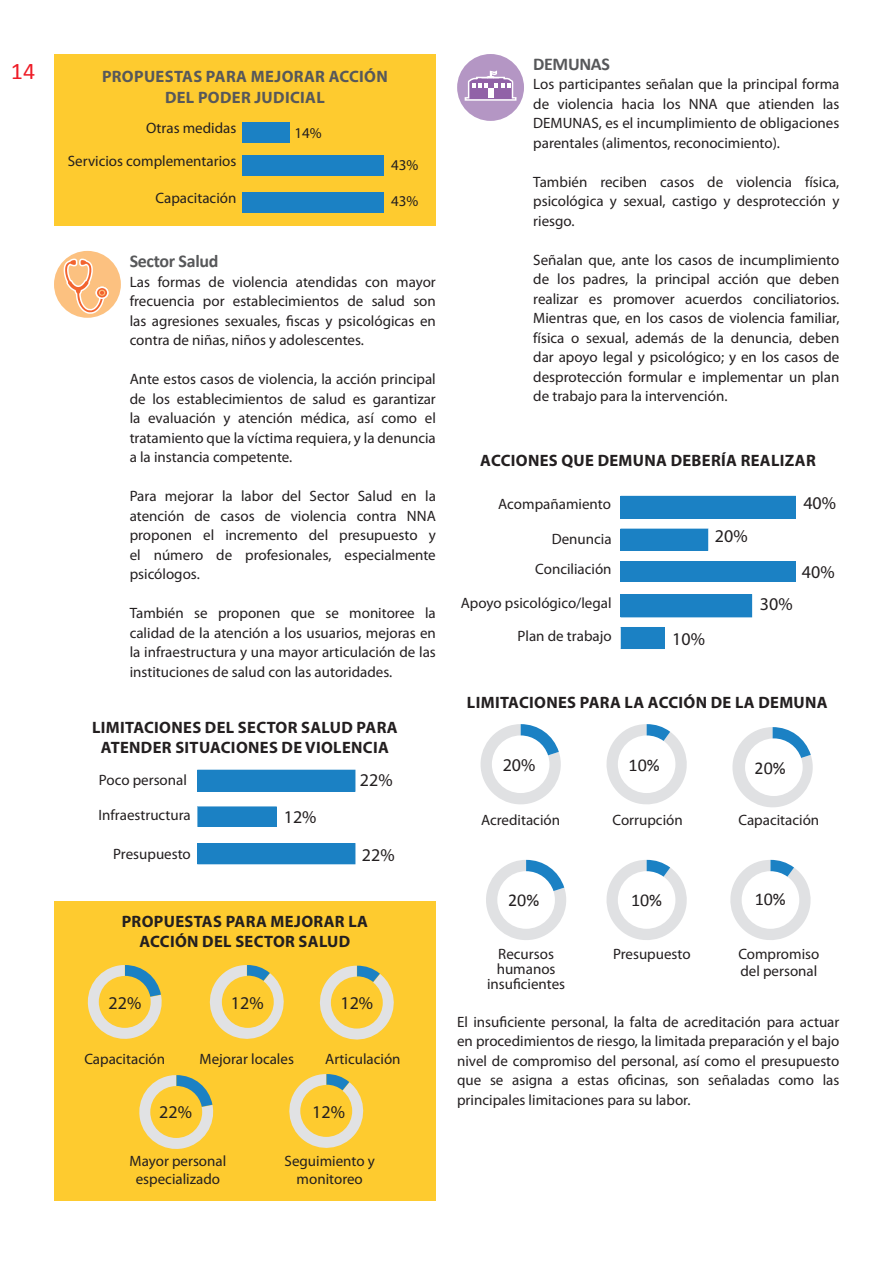
<style>
.page{position:relative;width:893px;height:1263px;background:#fff}
.page>*{position:absolute;margin:0;border:0;box-sizing:border-box;transform-origin:0 0}
.t1{font:24px "Calibri";color:#ee1c27}
.t2{font:18px "Myriad Pro";color:#231f20}
.t3{font:700 18px "Calibri";letter-spacing:-.02em;color:#57585a}
.t4{font:18px "Calibri";color:#231f20}
.t5{font:700 16.5px "Myriad Pro";letter-spacing:.02em;color:#231f20}
.t6{font:700 16.5px "Myriad Pro";letter-spacing:.02em;color:#57585a}
.t7{font:15px/19.5px "Myriad Pro";color:#231f20;text-align:justify}
</style>
<div class="page">
<div style="left:54px;top:54px;width:382px;height:171px;background:#fecb2f"></div>
<div style="left:54px;top:901px;width:382px;height:300px;background:#fecb2f"></div>
<div style="left:242px;top:192px;width:141px;height:20px;background:#1b81c4"></div>
<div style="left:242px;top:155px;width:141px;height:21px;background:#1b81c4"></div>
<div style="left:242px;top:122px;width:47px;height:20px;background:#1b81c4"></div>
<div style="left:54px;top:251px;width:67px;height:67px;background:#fcc180;border-radius:50%"></div>
<div style="left:457px;top:54px;width:67px;height:67px;background:#b496c4;border-radius:50%"></div>
<svg style="left:63px;top:257px;width:47px;height:58px"></svg>
<svg style="left:464px;top:70px;width:53px;height:31px"></svg>
<div style="left:197px;top:843px;width:158px;height:21px;background:#1b81c4"></div>
<div style="left:197px;top:806px;width:80px;height:21px;background:#1b81c4"></div>
<div style="left:197px;top:770px;width:158px;height:22px;background:#1b81c4"></div>
<svg style="left:87px;top:965px;width:75px;height:74px"></svg>
<svg style="left:139px;top:1075px;width:75px;height:74px"></svg>
<svg style="left:209px;top:965px;width:75px;height:74px"></svg>
<svg style="left:289px;top:1074px;width:75px;height:74px"></svg>
<svg style="left:319px;top:966px;width:75px;height:74px"></svg>
<svg style="left:621px;top:627px;width:44px;height:22px"></svg>
<div style="left:621px;top:594px;width:131px;height:23px;background:#1b81c4"></div>
<div style="left:621px;top:561px;width:175px;height:21px;background:#1b81c4"></div>
<div style="left:621px;top:529px;width:87px;height:21px;background:#1b81c4"></div>
<div style="left:621px;top:496px;width:175px;height:23px;background:#1b81c4"></div>
<svg style="left:480px;top:724px;width:81px;height:81px"></svg>
<svg style="left:732px;top:727px;width:81px;height:81px"></svg>
<svg style="left:486px;top:860px;width:80px;height:80px"></svg>
<svg style="left:606px;top:724px;width:81px;height:81px"></svg>
<svg style="left:606px;top:860px;width:81px;height:80px"></svg>
<svg style="left:730px;top:860px;width:81px;height:80px"></svg>
<h1 class="t1" style="left:11px;top:56px;width:26px">14</h1>
<p class="t6" style="left:102px;top:66px;width:287px">PROPUESTAS PARA MEJORAR ACCIÓN</p>
<p class="t6" style="left:165px;top:87px;width:161px">DEL PODER JUDICIAL</p>
<p class="t7" style="left:146px;top:118px;width:92px">Otras medidas</p>
<p class="t7" style="left:295px;top:123px;width:29px">14%</p>
<p class="t7" style="left:68px;top:151px;width:170px">Servicios complementarios</p>
<p class="t7" style="left:391px;top:155px;width:29px">43%</p>
<p class="t7" style="left:156px;top:188px;width:82px">Capacitación</p>
<p class="t7" style="left:391px;top:191px;width:29px">43%</p>
<p class="t3" style="left:130px;top:248px;width:90px">Sector Salud</p>
<p class="t7" style="left:130px;top:272px;width:308px">Las formas de violencia atendidas con mayor frecuencia por establecimientos de salud son las agresiones sexuales, fiscas y psicológicas en contra de niñas, niños y adolescentes.</p>
<p class="t7" style="left:130px;top:369px;width:308px">Ante estos casos de violencia, la acción principal de los establecimientos de salud es garantizar la evaluación y atención médica, así como el tratamiento que la víctima requiera, y la denuncia a la instancia competente.</p>
<p class="t7" style="left:130px;top:486px;width:308px">Para mejorar la labor del Sector Salud en la atención de casos de violencia contra NNA proponen el incremento del presupuesto y el número de profesionales, especialmente psicólogos.</p>
<p class="t7" style="left:130px;top:603px;width:308px">También se proponen que se monitoree la calidad de la atención a los usuarios, mejoras en la infraestructura y una mayor articulación de las instituciones de salud con las autoridades.</p>
<p class="t5" style="left:92px;top:716px;width:307px">LIMITACIONES DEL SECTOR SALUD PARA</p>
<p class="t5" style="left:101px;top:736px;width:289px">ATENDER SITUACIONES DE VIOLENCIA</p>
<p class="t7" style="left:99px;top:769px;width:90px">Poco personal</p>
<p class="t2" style="left:360px;top:769px;width:34px">22%</p>
<p class="t7" style="left:99px;top:805px;width:94px">Infraestructura</p>
<p class="t2" style="left:284px;top:805px;width:34px">12%</p>
<p class="t7" style="left:113px;top:844px;width:79px">Presupuesto</p>
<p class="t2" style="left:362px;top:843px;width:34px">22%</p>
<p class="t5" style="left:122px;top:911px;width:248px">PROPUESTAS PARA MEJORAR LA</p>
<p class="t5" style="left:140px;top:930px;width:212px">ACCIÓN DEL SECTOR SALUD</p>
<p class="t2" style="left:109px;top:992px;width:34px">22%</p>
<p class="t2" style="left:231px;top:992px;width:34px">12%</p>
<p class="t2" style="left:340px;top:992px;width:34px">12%</p>
<p class="t7" style="left:84px;top:1049px;width:82px">Capacitación</p>
<p class="t7" style="left:200px;top:1049px;width:96px">Mejorar locales</p>
<p class="t7" style="left:325px;top:1049px;width:77px">Articulación</p>
<p class="t2" style="left:159px;top:1100px;width:34px">22%</p>
<p class="t2" style="left:312px;top:1100px;width:34px">12%</p>
<p class="t7" style="left:130px;top:1151px;width:98px;line-height:18px;text-align:center">Mayor personal especializado</p>
<p class="t7" style="left:285px;top:1151px;width:92px;line-height:18px;text-align:center">Seguimiento y monitoreo</p>
<p class="t3" style="left:533px;top:51px;width:78px">DEMUNAS</p>
<p class="t7" style="left:533px;top:74px;width:308px">Los participantes señalan que la principal forma de violencia hacia los NNA que atienden las DEMUNAS, es el incumplimiento de obligaciones parentales (alimentos, reconocimiento).</p>
<p class="t7" style="left:533px;top:172px;width:308px">También reciben casos de violencia física, psicológica y sexual, castigo y desprotección y riesgo.</p>
<p class="t7" style="left:533px;top:250px;width:308px">Señalan que, ante los casos de incumplimiento de los padres, la principal acción que deben realizar es promover acuerdos conciliatorios.<br>Mientras que, en los casos de violencia familiar, física o sexual, además de la denuncia, deben dar apoyo legal y psicológico; y en los casos de desprotección formular e implementar un plan de trabajo para la intervención.</p>
<p class="t5" style="left:480px;top:449px;width:337px">ACCIONES QUE DEMUNA DEBERÍA REALIZAR</p>
<p class="t7" style="left:498px;top:494px;width:114px">Acompañamiento</p>
<p class="t7" style="left:552px;top:529px;width:61px">Denuncia</p>
<p class="t7" style="left:535px;top:558px;width:78px">Conciliación</p>
<p class="t7" style="left:461px;top:593px;width:152px">Apoyo psicológico/legal</p>
<p class="t7" style="left:518px;top:626px;width:96px">Plan de trabajo</p>
<p class="t2" style="left:715px;top:525px;width:34px">20%</p>
<p class="t2" style="left:672px;top:628px;width:34px">10%</p>
<p class="t2" style="left:803px;top:492px;width:34px">40%</p>
<p class="t2" style="left:760px;top:593px;width:34px">30%</p>
<p class="t2" style="left:802px;top:561px;width:34px">40%</p>
<p class="t5" style="left:467px;top:692px;width:362px">LIMITACIONES PARA LA ACCIÓN DE LA DEMUNA</p>
<p class="t2" style="left:503px;top:754px;width:34px">20%</p>
<p class="t4" style="left:629px;top:754px;width:33px">10%</p>
<p class="t4" style="left:755px;top:757px;width:33px">20%</p>
<p class="t7" style="left:481px;top:810px;width:80px">Acreditación</p>
<p class="t4" style="left:508px;top:888px;width:33px">20%</p>
<p class="t7" style="left:612px;top:810px;width:72px">Corrupción</p>
<p class="t7" style="left:738px;top:810px;width:82px">Capacitación</p>
<p class="t4" style="left:631px;top:888px;width:33px">10%</p>
<p class="t4" style="left:755px;top:888px;width:33px">10%</p>
<p class="t7" style="left:487px;top:946px;width:80px;line-height:15px;text-align:center">Recursos humanos insuficientes</p>
<p class="t7" style="left:613px;top:944px;width:79px">Presupuesto</p>
<p class="t7" style="left:738px;top:945px;width:82px;line-height:16.5px">Compromiso del personal</p>
<p class="t7" style="left:457px;top:1012px;width:384px">El insuficiente personal, la falta de acreditación para actuar en procedimientos de riesgo, la limitada preparación y el bajo nivel de compromiso del personal, así como el presupuesto que se asigna a estas oficinas, son señaladas como las principales limitaciones para su labor.</p>
</div>
